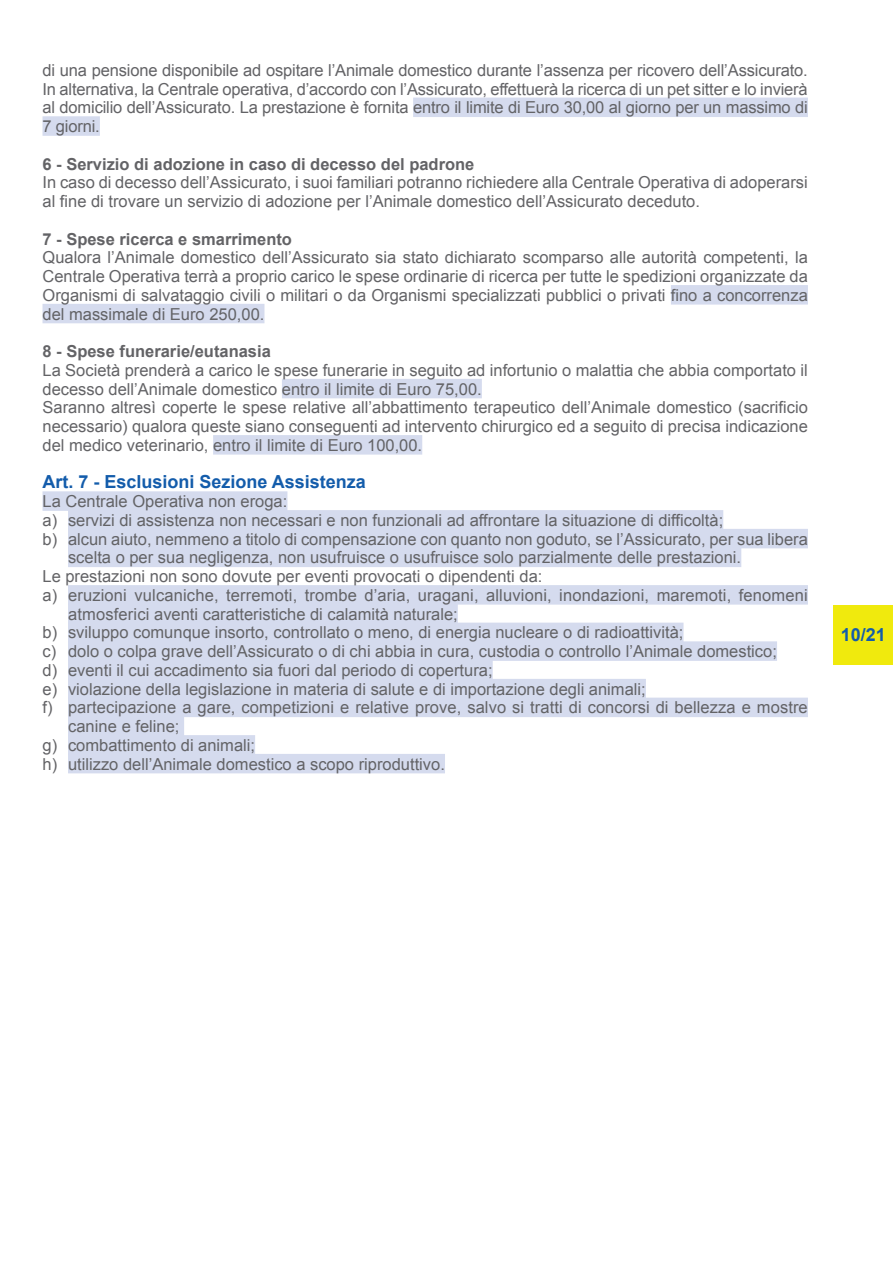
<style>
.page{position:relative;width:893px;height:1263px;background:#fff}
.page>*{position:absolute;margin:0;border:0;box-sizing:border-box;transform-origin:0 0}
.Heading_1{font:700 18px "Arial";color:#135cab}
.t1{font:16.5px/18.8px "Arial";color:#636366}
.t2{font:700 16.5px "Arial";color:#636366}
</style>
<div class="page">
<div style="left:833px;top:605px;width:60px;height:59px;background:#f0ea0d"></div>
<div style="left:413px;top:98px;width:395px;height:19px;background:#d5dbee"></div>
<div style="left:43px;top:116px;width:57px;height:20px;background:#d5dbee"></div>
<div style="left:671px;top:285px;width:137px;height:20px;background:#d5dbee"></div>
<div style="left:43px;top:304px;width:221px;height:19px;background:#d5dbee"></div>
<div style="left:282px;top:379px;width:200px;height:19px;background:#d5dbee"></div>
<div style="left:213px;top:435px;width:209px;height:20px;background:#d5dbee"></div>
<div style="left:43px;top:491px;width:244px;height:20px;background:#d5dbee"></div>
<div style="left:68px;top:510px;width:655px;height:20px;background:#d5dbee"></div>
<div style="left:68px;top:529px;width:740px;height:19px;background:#d5dbee"></div>
<div style="left:68px;top:548px;width:673px;height:19px;background:#d5dbee"></div>
<div style="left:68px;top:585px;width:740px;height:20px;background:#d5dbee"></div>
<div style="left:68px;top:604px;width:390px;height:19px;background:#d5dbee"></div>
<div style="left:68px;top:623px;width:615px;height:19px;background:#d5dbee"></div>
<div style="left:68px;top:641px;width:709px;height:20px;background:#d5dbee"></div>
<div style="left:68px;top:660px;width:425px;height:20px;background:#d5dbee"></div>
<div style="left:68px;top:679px;width:578px;height:19px;background:#d5dbee"></div>
<div style="left:68px;top:698px;width:740px;height:19px;background:#d5dbee"></div>
<div style="left:68px;top:716px;width:116px;height:20px;background:#d5dbee"></div>
<div style="left:68px;top:735px;width:187px;height:20px;background:#d5dbee"></div>
<div style="left:68px;top:754px;width:377px;height:19px;background:#d5dbee"></div>
<p class="t1" style="left:43px;top:61px;width:767px;text-align:justify">di una pensione disponibile ad ospitare l’Animale domestico durante l’assenza per ricovero dell’Assicurato.<br>In alternativa, la Centrale operativa, d’accordo con l’Assicurato, effettuerà la ricerca di un pet sitter e lo invierà al domicilio dell’Assicurato. La prestazione è fornita entro il limite di Euro 30,00 al giorno per un massimo di 7 giorni.</p>
<p class="t2" style="left:43px;top:153px;width:433px">6 - Servizio di adozione in caso di decesso del padrone</p>
<p class="t1" style="left:43px;top:173px;width:767px">In caso di decesso dell’Assicurato, i suoi familiari potranno richiedere alla Centrale Operativa di adoperarsi al fine di trovare un servizio di adozione per l’Animale domestico dell’Assicurato deceduto.</p>
<p class="t2" style="left:43px;top:228px;width:251px">7 - Spese ricerca e smarrimento</p>
<p class="t1" style="left:43px;top:248px;width:767px;text-align:justify">Qualora l’Animale domestico dell’Assicurato sia stato dichiarato scomparso alle autorità competenti, la Centrale Operativa terrà a proprio carico le spese ordinarie di ricerca per tutte le spedizioni organizzate da Organismi di salvataggio civili o militari o da Organismi specializzati pubblici o privati fino a concorrenza del massimale di Euro 250,00.</p>
<p class="t2" style="left:43px;top:340px;width:230px">8 - Spese funerarie/eutanasia</p>
<p class="t1" style="left:43px;top:361px;width:767px">La Società prenderà a carico le spese funerarie in seguito ad infortunio o malattia che abbia comportato il decesso dell’Animale domestico entro il limite di Euro 75,00.</p>
<p class="t1" style="left:43px;top:398px;width:767px;text-align:justify">Saranno altresì coperte le spese relative all’abbattimento terapeutico dell’Animale domestico (sacrificio necessario) qualora queste siano conseguenti ad intervento chirurgico ed a seguito di precisa indicazione del medico veterinario, entro il limite di Euro 100,00.</p>
<p class="Heading_1" style="left:43px;top:470px;width:325px">Art. 7 - Esclusioni Sezione Assistenza</p>
<p class="t1" style="left:43px;top:492px;width:246px">La Centrale Operativa non eroga:</p>
<p class="t1" style="left:43px;top:511px;width:682px">a) servizi di assistenza non necessari e non funzionali ad affrontare la situazione di difficoltà;</p>
<p class="t1" style="left:68px;top:530px;width:741px;text-indent:-26px">b) alcun aiuto, nemmeno a titolo di compensazione con quanto non goduto, se l’Assicurato, per sua libera scelta o per sua negligenza, non usufruisce o usufruisce solo parzialmente delle prestazioni.</p>
<p class="t1" style="left:43px;top:567px;width:501px">Le prestazioni non sono dovute per eventi provocati o dipendenti da:</p>
<p class="t1" style="left:68px;top:586px;width:741px;text-indent:-26px">a) eruzioni vulcaniche, terremoti, trombe d’aria, uragani, alluvioni, inondazioni, maremoti, fenomeni atmosferici aventi caratteristiche di calamità naturale;</p>
<p class="t1" style="left:43px;top:623px;width:642px">b) sviluppo comunque insorto, controllato o meno, di energia nucleare o di radioattività;</p>
<p class="t1" style="left:43px;top:642px;width:736px">c) dolo o colpa grave dell’Assicurato o di chi abbia in cura, custodia o controllo l’Animale domestico;</p>
<p class="t1" style="left:43px;top:661px;width:452px">d) eventi il cui accadimento sia fuori dal periodo di copertura;</p>
<p class="t1" style="left:43px;top:680px;width:605px">e) violazione della legislazione in materia di salute e di importazione degli animali;</p>
<p class="t1" style="left:68px;top:698px;width:741px;text-indent:-26px">f) partecipazione a gare, competizioni e relative prove, salvo si tratti di concorsi di bellezza e mostre canine e feline;</p>
<p class="t1" style="left:43px;top:736px;width:214px">g) combattimento di animali;</p>
<p class="t1" style="left:43px;top:755px;width:404px">h) utilizzo dell’Animale domestico a scopo riproduttivo.</p>
<p class="Heading_1" style="left:841px;top:623px;width:47px">10/21</p>
</div>
